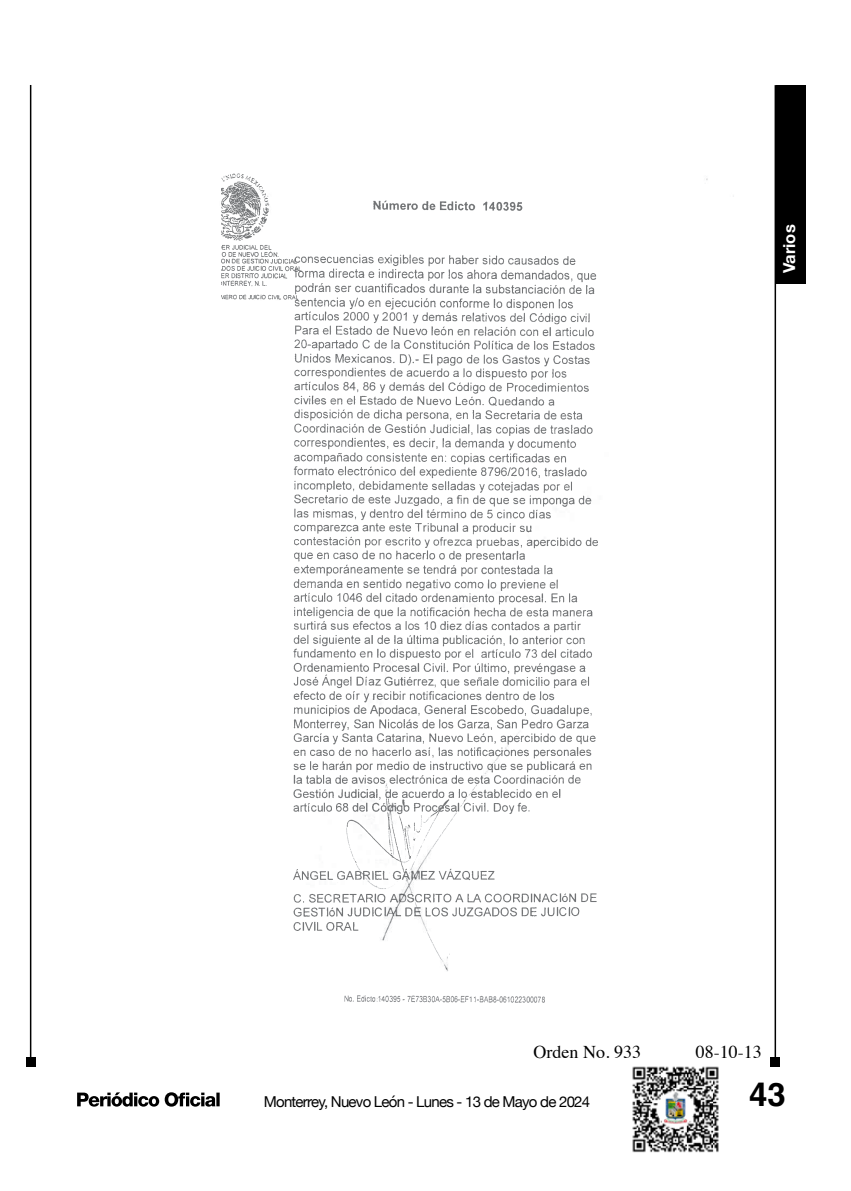
<style>
.page{position:relative;width:851px;height:1191px;background:#fff}
.page>*{position:absolute;margin:0;border:0;box-sizing:border-box;transform-origin:0 0}
.t1{font:700 33px "Helvetica";color:#000}
.t2{font:18px "Times";color:#000}
.t3{font:700 16.5px "Helvetica Neue";color:#fff}
.t4{font:15px "Helvetica Neue";letter-spacing:-.05em;color:#000}
</style>
<div class="page">
<hr style="left:30px;top:85px;width:1px;height:977px;background:#000">
<div style="left:26px;top:1057px;width:10px;height:10px;background:#000"></div>
<hr style="left:774px;top:85px;width:2px;height:977px;background:#000">
<div style="left:770px;top:1057px;width:10px;height:10px;background:#000"></div>
<div style="left:776px;top:85px;width:29px;height:198px;background:#000"></div>
<svg style="left:77px;top:1092px;width:143px;height:14px"></svg>
<img style="left:632px;top:1066px;width:87px;height:87px">
<img style="left:221px;top:174px;width:376px;height:756px">
<img style="left:344px;top:995px;width:201px;height:7px">
<img style="left:347px;top:783px;width:129px;height:176px">
<img style="left:336px;top:830px;width:87px;height:82px">
<p class="t3" style="left:776px;top:273px;width:50px;rotate:-90deg">Varios</p>
<p class="t2" style="left:533px;top:1035px;width:109px">Orden No. 933</p>
<p class="t2" style="left:695px;top:1035px;width:67px">08-10-13</p>
<p class="t4" style="left:264px;top:1090px;width:328px">Monterrey, Nuevo León - Lunes - 13 de Mayo de 2024</p>
<h1 class="t1" style="left:749px;top:1074px;width:38px">43</h1>
</div>
